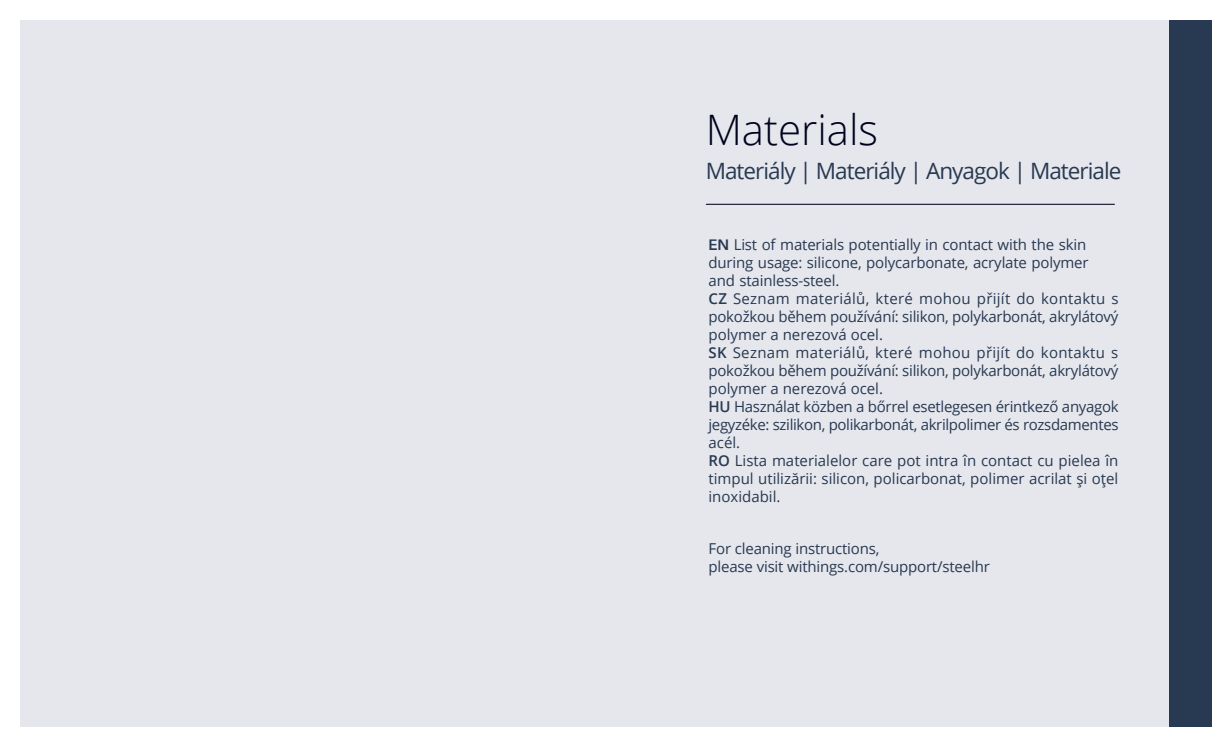
<style>
.page{position:relative;width:1232px;height:747px;background:#fff}
.page>*{position:absolute;margin:0;border:0;box-sizing:border-box;transform-origin:0 0}
.Titre_anglais_avec{font:300 42px "Open Sans";color:#00021e}
.t1{font:22.5px "Open Sans";letter-spacing:-.045em;color:#283952}
.t2{font:15px/18px "Open Sans";letter-spacing:-.01em;color:#283952}
.s1{font-family:"Avenir Next";font-weight:600}
.s2{font-weight:600}
</style>
<div class="page">
<div style="left:20px;top:20px;width:1149px;height:706px;background:#e5e7ec"></div>
<div style="left:1169px;top:20px;width:42px;height:706px;background:#283952"></div>
<hr style="left:706px;top:204px;width:408px;height:1px;background:#00021e">
<p class="Titre_anglais_avec" style="left:705px;top:110px;width:174px">Materials</p>
<p class="t1" style="left:705px;top:160px;width:417px">Materiály | Materiály | Anyagok | Materiale</p>
<p class="t2" style="left:708px;top:236px;width:412px"><span class="s1">EN</span> List of materials potentially in contact with the skin during usage: silicone, polycarbonate, acrylate polymer and stainless-steel.<br><span class="s2">CZ</span> Seznam materiálů, které mohou přijít do kontaktu s pokožkou během používání: silikon, polykarbonát, akrylátový polymer a nerezová ocel.<br><span class="s2">SK</span> Seznam materiálů, které mohou přijít do kontaktu s pokožkou během používání: silikon, polykarbonát, akrylátový polymer a nerezová ocel.<br><span class="s2">HU</span> Használat közben a bőrrel esetlegesen érintkező anyagok jegyzéke: szilikon, polikarbonát, akrilpolimer és rozsdamentes acél.<br><span class="s2">RO</span> Lista materialelor care pot intra în contact cu pielea în timpul utilizării: silicon, policarbonat, polimer acrilat şi oţel inoxidabil.</p>
<p class="t2" style="left:708px;top:541px;width:283px">For cleaning instructions,<br>please visit withings.com/support/steelhr</p>
</div>
